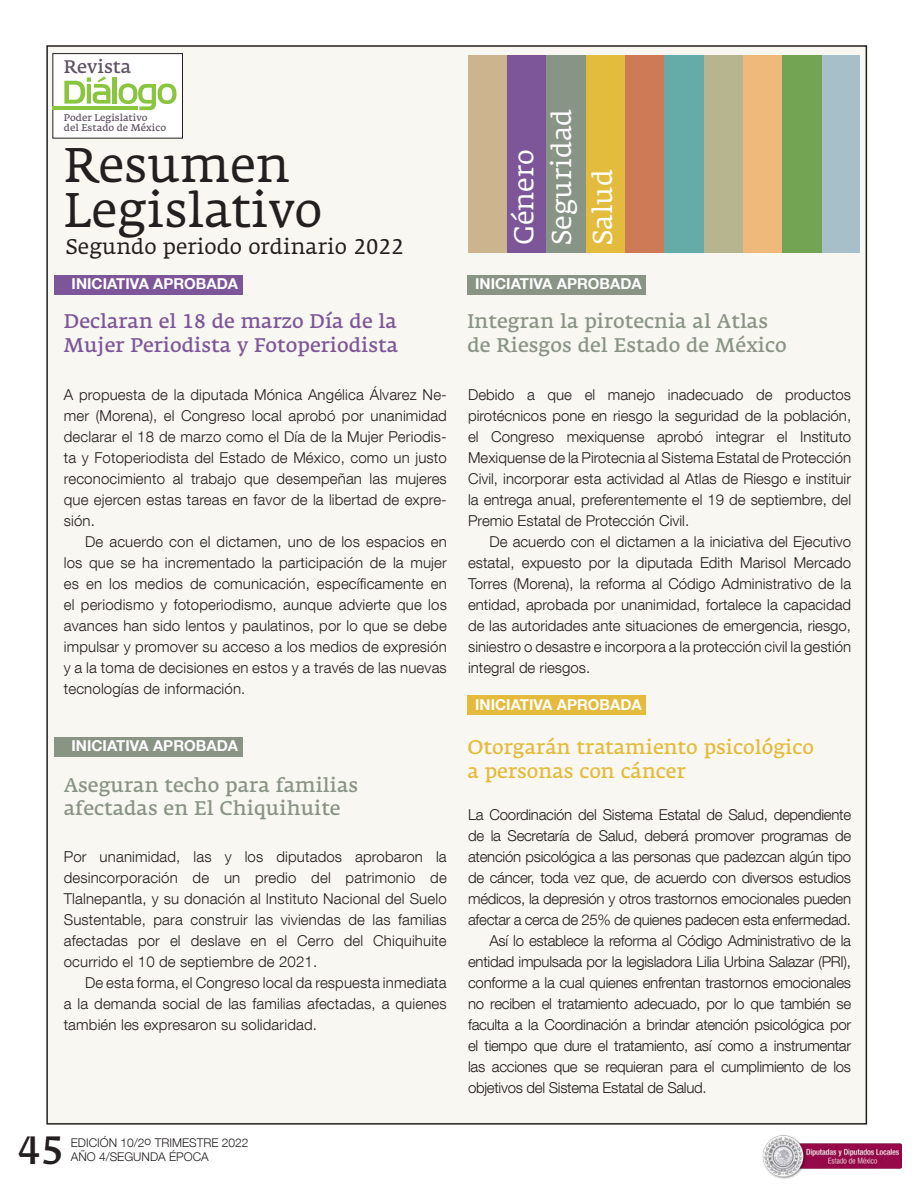
<style>
.page{position:relative;width:915px;height:1191px;background:#fff}
.page>*{position:absolute;margin:0;border:0;box-sizing:border-box;transform-origin:0 0}
.AUTOR{font:48px "Fedra Serif A Book TF";color:#231f20}
.t1{font:39px "Fedra Serif A Normal TF";color:#231f20}
.AUTOR-2{font:27px "Fedra Serif A Book TF";color:#fff}
.AUTOR-3{font:21px "Fedra Serif A Book TF";color:#231f20}
.AUTOR-4{font:19.5px/23.4px "Fedra Serif A Normal TF";color:#899484}
.AUTOR-5{font:19.5px/23.4px "Fedra Serif A Normal TF";color:#7d5699}
.AUTOR-6{font:19.5px "Fedra Serif A Normal TF";color:#e4bb3d}
.t2{font:18px "Fedra Serif A";color:#5f5264}
.AUTOR-7{font:300 15px/21px "Helvetica Neue LT Com";color:#231f20;text-align:justify}
.AUTOR-8{font:700 15px "Helvetica Neue LT Com";color:#fff}
.t3{font:300 12px/14.4px "Helvetica Neue LT Com";color:#231f20}
.t4{font:9.6px/10.8px "Fedra Serif A";color:#5f5264}
</style>
<div class="page">
<img style="left:762px;top:1135px;width:139px;height:44px">
<div style="left:46px;top:45px;width:820px;height:1079px;background:#f8f7f1;border:2px solid #231f20"></div>
<div style="left:54px;top:275px;width:188px;height:19px;background:#7d5699"></div>
<div style="left:467px;top:275px;width:178px;height:19px;background:#899484"></div>
<div style="left:467px;top:695px;width:178px;height:20px;background:#e4bb3d"></div>
<div style="left:53px;top:54px;width:129px;height:84px;background:#fff"></div>
<div style="left:52px;top:53px;width:131px;height:85px;border:1px solid #231f20"></div>
<hr style="left:53px;top:106px;width:85px;height:4px;background:#89c53f">
<svg style="left:64px;top:76px;width:46px;height:28px"></svg>
<hr style="left:113px;top:77px;width:4px;height:27px;background:#89c53f">
<svg style="left:118px;top:83px;width:58px;height:27px"></svg>
<div style="left:54px;top:736px;width:188px;height:20px;background:#899484"></div>
<div style="left:468px;top:55px;width:39px;height:198px;background:#ccb58e"></div>
<div style="left:507px;top:55px;width:39px;height:198px;background:#7d5699"></div>
<div style="left:546px;top:55px;width:39px;height:198px;background:#889485"></div>
<div style="left:585px;top:55px;width:40px;height:198px;background:#e4bc3d"></div>
<div style="left:625px;top:55px;width:39px;height:198px;background:#cf7a57"></div>
<div style="left:664px;top:55px;width:39px;height:198px;background:#65aca9"></div>
<div style="left:703px;top:55px;width:40px;height:198px;background:#b7b58f"></div>
<div style="left:743px;top:55px;width:39px;height:198px;background:#f0b97c"></div>
<div style="left:782px;top:55px;width:39px;height:198px;background:#73a453"></div>
<div style="left:821px;top:55px;width:38px;height:198px;background:#a6bfc8"></div>
<p class="t2" style="left:64px;top:56px;width:69px">Revista</p>
<p class="t4" style="left:64px;top:112px;width:104px">Poder Legislativo<br>del Estado de México</p>
<p class="AUTOR" style="left:64px;top:138px;width:227px">Resumen</p>
<p class="AUTOR" style="left:64px;top:183px;width:260px">Legislativo</p>
<p class="AUTOR-3" style="left:66px;top:235px;width:339px">Segundo periodo ordinario 2022</p>
<p class="AUTOR-2" style="left:508px;top:245px;width:97px;rotate:-90deg">Género</p>
<p class="AUTOR-2" style="left:546px;top:245px;width:138px;rotate:-90deg">Seguridad</p>
<p class="AUTOR-2" style="left:586px;top:245px;width:77px;rotate:-90deg">Salud</p>
<p class="AUTOR-8" style="left:72px;top:274px;width:168px">INICIATIVA APROBADA</p>
<p class="AUTOR-8" style="left:475px;top:274px;width:168px">INICIATIVA APROBADA</p>
<p class="AUTOR-5" style="left:64px;top:310px;width:336px">Declaran el 18 de marzo Día de la<br>Mujer Periodista y Fotoperiodista</p>
<p class="AUTOR-4" style="left:467px;top:310px;width:302px">Integran la pirotecnia al Atlas</p>
<p class="AUTOR-4" style="left:467px;top:333px;width:320px">de Riesgos del Estado de México</p>
<p class="AUTOR-7" style="left:64px;top:384px;width:384px">A propuesta de la diputada Mónica Angélica Álvarez Ne&shy;mer (Morena), el Congreso local aprobó por unanimidad declarar el 18 de marzo como el Día de la Mujer Periodis&shy;ta y Fotoperiodista del Estado de México, como un justo reconocimiento al trabajo que desempeñan las mujeres que ejercen estas tareas en favor de la libertad de expre&shy;sión.</p>
<p class="AUTOR-7" style="left:64px;top:531px;width:384px;text-indent:21px">De acuerdo con el dictamen, uno de los espacios en los que se ha incrementado la participación de la mujer es en los medios de comunicación, específicamente en el periodismo y fotoperiodismo, aunque advierte que los avances han sido lentos y paulatinos, por lo que se debe impulsar y promover su acceso a los medios de expresión y a la toma de decisiones en estos y a través de las nuevas tecnologías de información.</p>
<p class="AUTOR-8" style="left:71px;top:736px;width:168px">INICIATIVA APROBADA</p>
<p class="AUTOR-4" style="left:64px;top:773px;width:296px">Aseguran techo para familias afectadas en El Chiquihuite</p>
<p class="AUTOR-7" style="left:64px;top:846px;width:384px">Por unanimidad, las y los diputados aprobaron la desincorporación de un predio del patrimonio de Tlalnepantla, y su donación al Instituto Nacional del Suelo Sustentable, para construir las viviendas de las familias afectadas por el deslave en el Cerro del Chiquihuite ocurrido el 10 de septiembre de 2021.</p>
<p class="AUTOR-7" style="left:64px;top:972px;width:384px;text-indent:21px">De esta forma, el Congreso local da respuesta inmediata a la demanda social de las familias afectadas, a quienes también les expresaron su solidaridad.</p>
<h2 class="t1" style="left:17px;top:1127px;width:48px">45</h2>
<p class="t3" style="left:71px;top:1135px;width:179px">EDICIÓN 10/2o TRIMESTRE 2022<br>AÑO 4/SEGUNDA ÉPOCA</p>
<p class="AUTOR-7" style="left:468px;top:384px;width:384px">Debido a que el manejo inadecuado de productos pirotécnicos pone en riesgo la seguridad de la población, el Congreso mexiquense aprobó integrar el Instituto Mexiquense de la Pirotecnia al Sistema Estatal de Protección Civil, incorporar esta actividad al Atlas de Riesgo e instituir la entrega anual, preferentemente el 19 de septiembre, del Premio Estatal de Protección Civil.</p>
<p class="AUTOR-7" style="left:468px;top:531px;width:384px;text-indent:21px">De acuerdo con el dictamen a la iniciativa del Ejecutivo estatal, expuesto por la diputada Edith Marisol Mercado Torres (Morena), la reforma al Código Administrativo de la entidad, aprobada por unanimidad, fortalece la capacidad de las autoridades ante situaciones de emergencia, riesgo, siniestro o desastre e incorpora a la protección civil la gestión integral de riesgos.</p>
<p class="AUTOR-8" style="left:475px;top:695px;width:168px">INICIATIVA APROBADA</p>
<p class="AUTOR-6" style="left:467px;top:736px;width:348px">Otorgarán tratamiento psicológico</p>
<p class="AUTOR-6" style="left:467px;top:759px;width:220px">a personas con cáncer</p>
<p class="AUTOR-7" style="left:468px;top:804px;width:384px">La Coordinación del Sistema Estatal de Salud, dependiente de la Secretaría de Salud, deberá promover programas de atención psicológica a las personas que padezcan algún tipo de cáncer, toda vez que, de acuerdo con diversos estudios médicos, la depresión y otros trastornos emocionales pueden afectar a cerca de 25% de quienes padecen esta enfermedad.</p>
<p class="AUTOR-7" style="left:468px;top:930px;width:384px;text-indent:21px">Así lo establece la reforma al Código Administrativo de la entidad impulsada por la legisladora Lilia Urbina Salazar (PRI), conforme a la cual quienes enfrentan trastornos emocionales no reciben el tratamiento adecuado, por lo que también se faculta a la Coordinación a brindar atención psicológica por el tiempo que dure el tratamiento, así como a instrumentar las acciones que se requieran para el cumplimiento de los objetivos del Sistema Estatal de Salud.</p>
</div>
